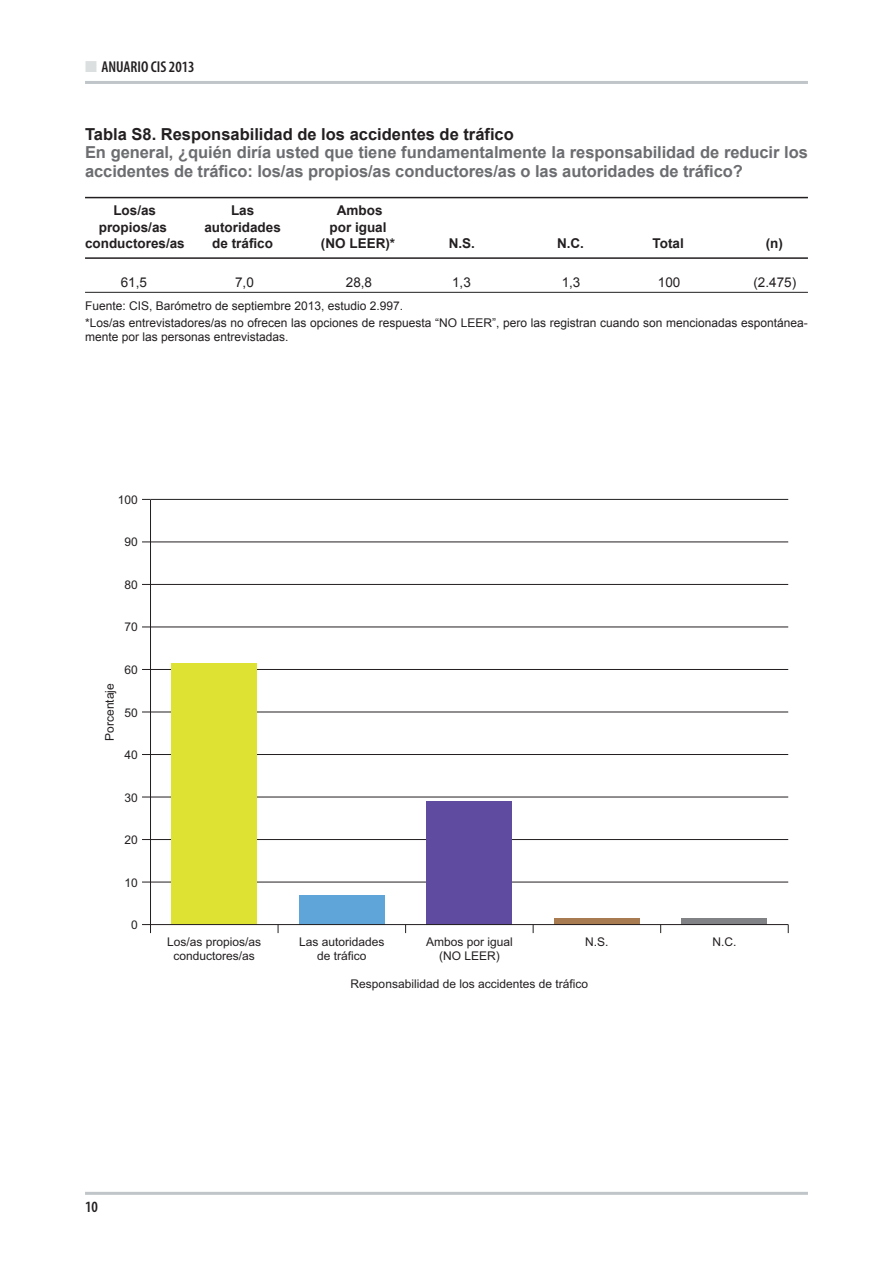
<style>
.page{position:relative;width:893px;height:1263px;background:#fff}
.page>*{position:absolute;margin:0;border:0;box-sizing:border-box;transform-origin:0 0}
.t1{font:700 16.5px/18.8px "Arial";letter-spacing:-.005em;color:#6c6d70}
.t2{font:700 16.5px "Arial";color:#231f20}
.t3{font:600 condensed 15.75px "Myriad";color:#231f20}
.t4{font:700 13.5px "Arial";color:#231f20}
.t5{font:13.5px "Arial";color:#231f20}
.t6{font:12px/14.4px "Arial";color:#231f20;text-align:center}
.s1{color:#dcdfe0}
</style>
<div class="page">
<hr style="left:85px;top:197px;width:723px;height:1px;background:#231f20">
<hr style="left:85px;top:257px;width:723px;height:2px;background:#231f20">
<hr style="left:85px;top:292px;width:723px;height:1px;background:#231f20">
<hr style="left:85px;top:81px;width:723px;height:3px;background:#bfc5c8">
<hr style="left:85px;top:1192px;width:723px;height:3px;background:#bfc5c8">
<hr style="left:151px;top:882px;width:637px;height:1px;background:#231f20">
<hr style="left:151px;top:839px;width:637px;height:1px;background:#231f20">
<hr style="left:151px;top:797px;width:637px;height:1px;background:#231f20">
<hr style="left:151px;top:754px;width:637px;height:1px;background:#231f20">
<hr style="left:151px;top:712px;width:637px;height:1px;background:#231f20">
<hr style="left:151px;top:669px;width:637px;height:1px;background:#231f20">
<hr style="left:151px;top:627px;width:637px;height:1px;background:#231f20">
<hr style="left:151px;top:584px;width:637px;height:1px;background:#231f20">
<hr style="left:151px;top:541px;width:637px;height:1px;background:#231f20">
<hr style="left:151px;top:499px;width:637px;height:1px;background:#231f20">
<hr style="left:150px;top:500px;width:1px;height:425px;background:#231f20">
<svg style="left:142px;top:924px;width:9px;height:9px"></svg>
<div style="left:172px;top:663px;width:85px;height:261px;background:#dee233"></div>
<div style="left:299px;top:895px;width:85px;height:29px;background:#60a5d9"></div>
<div style="left:427px;top:801px;width:85px;height:123px;background:#5f4b9f"></div>
<div style="left:554px;top:918px;width:85px;height:6px;background:#a97b50"></div>
<div style="left:682px;top:918px;width:85px;height:7px;background:#808285"></div>
<hr style="left:151px;top:924px;width:637px;height:1px;background:#231f20">
<h2 class="t3" style="left:85px;top:62px;width:111px"><span class="s1">■</span> ANUARIO CIS 2013</h2>
<h1 class="t2" style="left:85px;top:125px;width:430px">Tabla S8. Responsabilidad de los accidentes de tráfico</h1>
<h1 class="t1" style="left:85px;top:143px;width:724px">En general, ¿quién diría usted que tiene fundamentalmente la responsabilidad de reducir los accidentes de tráfico: los/as propios/as conductores/as o las autoridades de tráfico?</h1>
<p class="t4" style="left:113px;top:203px;width:44px">Los/as</p>
<p class="t4" style="left:231px;top:203px;width:25px">Las</p>
<p class="t4" style="left:337px;top:203px;width:47px">Ambos</p>
<p class="t4" style="left:99px;top:220px;width:70px">propios/as</p>
<p class="t4" style="left:204px;top:220px;width:78px">autoridades</p>
<p class="t4" style="left:330px;top:220px;width:59px">por igual</p>
<p class="t4" style="left:85px;top:236px;width:101px">conductores/as</p>
<p class="t4" style="left:212px;top:236px;width:62px">de tráfico</p>
<p class="t4" style="left:321px;top:236px;width:76px">(NO LEER)*</p>
<p class="t4" style="left:449px;top:236px;width:28px">N.S.</p>
<p class="t4" style="left:557px;top:236px;width:29px">N.C.</p>
<p class="t4" style="left:653px;top:236px;width:33px">Total</p>
<p class="t4" style="left:766px;top:236px;width:19px">(n)</p>
<p class="t5" style="left:121px;top:274px;width:28px">61,5</p>
<p class="t5" style="left:235px;top:274px;width:20px">7,0</p>
<p class="t5" style="left:346px;top:274px;width:28px">28,8</p>
<p class="t5" style="left:452px;top:274px;width:20px">1,3</p>
<p class="t5" style="left:562px;top:274px;width:20px">1,3</p>
<p class="t5" style="left:658px;top:274px;width:24px">100</p>
<p class="t5" style="left:753px;top:274px;width:44px">(2.475)</p>
<p class="t6" style="left:85px;top:297px;width:724px;line-height:17.7px;text-align:left">Fuente: CIS, Barómetro de septiembre 2013, estudio 2.997.<br>*Los/as entrevistadores/as no ofrecen las opciones de respuesta “NO LEER”, pero las registran cuando son mencionadas espontánea-</p>
<p class="t6" style="left:85px;top:329px;width:205px">mente por las personas entrevistadas.</p>
<p class="t6" style="left:118px;top:493px;width:22px">100</p>
<p class="t6" style="left:124px;top:535px;width:15px">90</p>
<p class="t6" style="left:124px;top:578px;width:15px">80</p>
<p class="t6" style="left:124px;top:620px;width:15px">70</p>
<p class="t6" style="left:124px;top:663px;width:15px">60</p>
<p class="t6" style="left:124px;top:705px;width:15px">50</p>
<p class="t6" style="left:124px;top:748px;width:15px">40</p>
<p class="t6" style="left:124px;top:790px;width:15px">30</p>
<p class="t6" style="left:124px;top:833px;width:15px">20</p>
<p class="t6" style="left:124px;top:875px;width:15px">10</p>
<p class="t6" style="left:131px;top:918px;width:8px">0</p>
<p class="t6" style="left:102px;top:741px;width:59px;rotate:-90deg">Porcentaje</p>
<p class="t6" style="left:167px;top:934px;width:96px">Los/as propios/as conductores/as</p>
<p class="t6" style="left:299px;top:934px;width:87px">Las autoridades de tráfico</p>
<p class="t6" style="left:426px;top:934px;width:88px">Ambos por igual (NO LEER)</p>
<p class="t6" style="left:585px;top:934px;width:25px">N.S.</p>
<p class="t6" style="left:712px;top:934px;width:25px">N.C.</p>
<p class="t6" style="left:351px;top:976px;width:239px">Responsabilidad de los accidentes de tráfico</p>
<h2 class="t3" style="left:85px;top:1201px;width:14px">10</h2>
</div>
